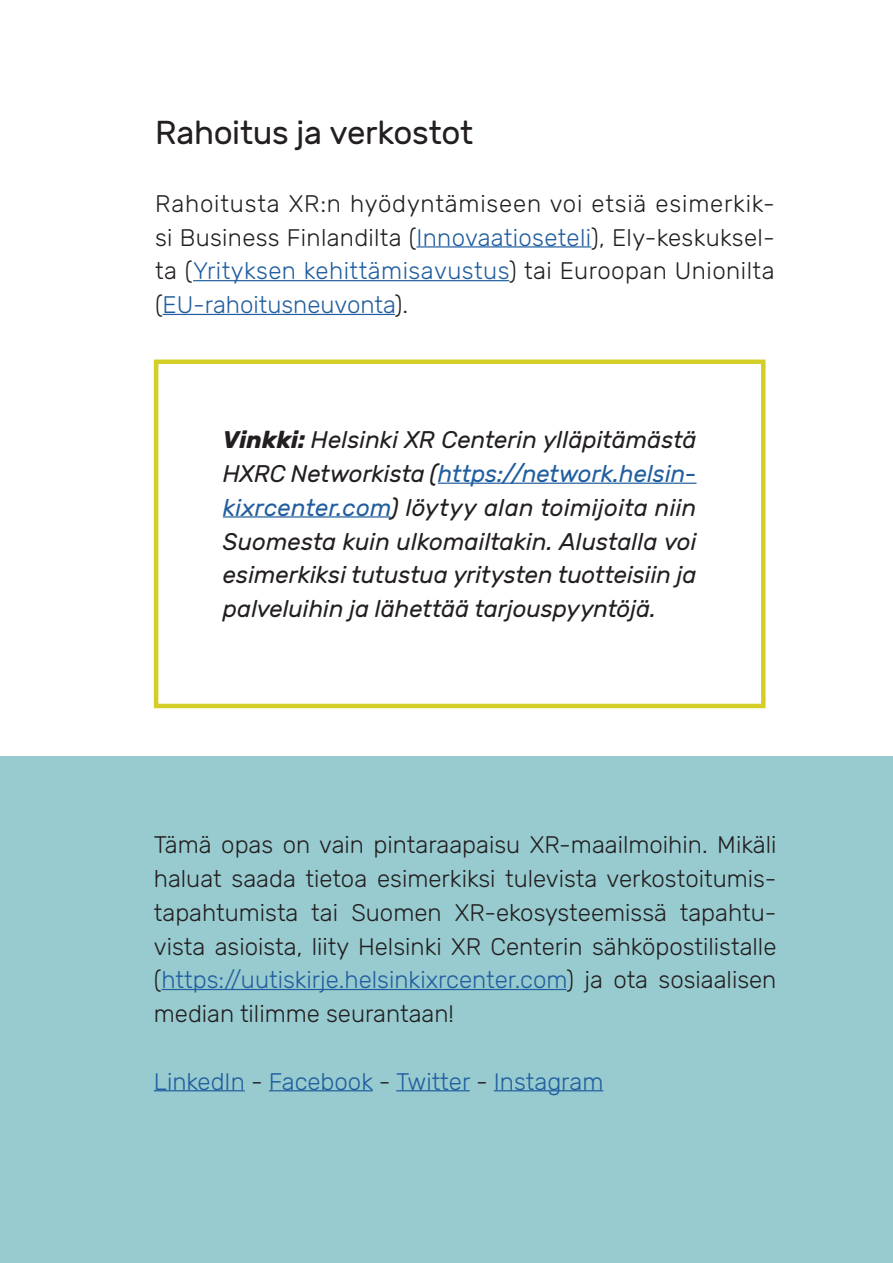
<style>
.page{position:relative;width:893px;height:1263px;background:#fff}
.page>*{position:absolute;margin:0;border:0;box-sizing:border-box;transform-origin:0 0}
.Vinkki_kapea_palsta{font:33px "Rubik";letter-spacing:-.01em;color:#231f20}
.Leipis{font:300 24px/33.8px "Rubik";color:#231f20;text-align:justify}
.Vinkki_kapea_palsta-2{font:italic 24px/33.8px "Rubik";color:#231f20;text-align:justify}
.Vinkki_kapea_palsta-3{font:300 24px/33.8px "Rubik";letter-spacing:.02em;color:#231f20;text-align:justify}
.Leipis-2{font:300 24px "Rubik";color:#215e9f}
.s1{color:#215e9f}
.s2{font-weight:700}
.s3{color:#231f20}
</style>
<div class="page">
<div style="left:0;top:757px;width:893px;height:506px;background:#97cbcf"></div>
<hr style="left:892px;top:0;width:1px;height:1263px;background:#97cbcf">
<hr style="left:416px;top:246px;width:175px;height:2px;background:#215e9f">
<hr style="left:193px;top:280px;width:316px;height:1px;background:#215e9f">
<hr style="left:163px;top:314px;width:232px;height:1px;background:#215e9f">
<hr style="left:162px;top:989px;width:405px;height:1px;background:#215e9f">
<hr style="left:154px;top:1090px;width:91px;height:1px;background:#215e9f">
<hr style="left:269px;top:1090px;width:104px;height:1px;background:#215e9f">
<hr style="left:396px;top:1090px;width:74px;height:1px;background:#215e9f">
<hr style="left:494px;top:1090px;width:109px;height:1px;background:#215e9f">
<hr style="left:438px;top:483px;width:258px;height:1px;background:#215e9f">
<hr style="left:223px;top:516px;width:168px;height:2px;background:#215e9f">
<div style="left:154px;top:359px;width:611px;height:349px;border:4px solid #d3ce28"></div>
<h3 class="Vinkki_kapea_palsta" style="left:155px;top:115px;width:319px">Rahoitus ja verkostot</h3>
<h3 class="Vinkki_kapea_palsta-3" style="left:155px;top:187px;width:621px">Rahoitusta XR:n hyödyntämiseen voi etsiä esimerkik&shy;si Business Finlandilta (<span class="s1">Innovaatioseteli</span>), Ely-keskuksel&shy;ta (<span class="s1">Yrityksen kehittämisavustus</span>) tai Euroopan Unionilta (<span class="s1">EU-rahoitusneuvonta</span>).</h3>
<h3 class="Vinkki_kapea_palsta-2" style="left:223px;top:424px;width:475px"><span class="s2">Vinkki:</span> Helsinki XR Centerin ylläpitämästä HXRC Networkista (<span class="s1">https://network.helsin&shy;kixrcenter.com</span>) löytyy alan toimijoita niin Suomesta kuin ulkomailtakin. Alustalla voi esimerkiksi tutustua yritysten tuotteisiin ja palveluihin ja lähettää tarjouspyyntöjä.</h3>
<p class="Leipis" style="left:154px;top:829px;width:624px">Tämä opas on vain pintaraapaisu XR-maailmoihin. Mikäli haluat saada tietoa esimerkiksi tulevista verkostoitumis&shy;tapahtumista tai Suomen XR-ekosysteemissä tapahtu&shy;vista asioista, liity Helsinki XR Centerin sähköpostilistalle (<span class="s1">https://uutiskirje.helsinkixrcenter.com</span>) ja ota sosiaalisen median tilimme seurantaan!</p>
<p class="Leipis-2" style="left:154px;top:1068px;width:451px">LinkedIn <span class="s3">-</span> Facebook <span class="s3">-</span> Twitter <span class="s3">-</span> Instagram</p>
</div>
